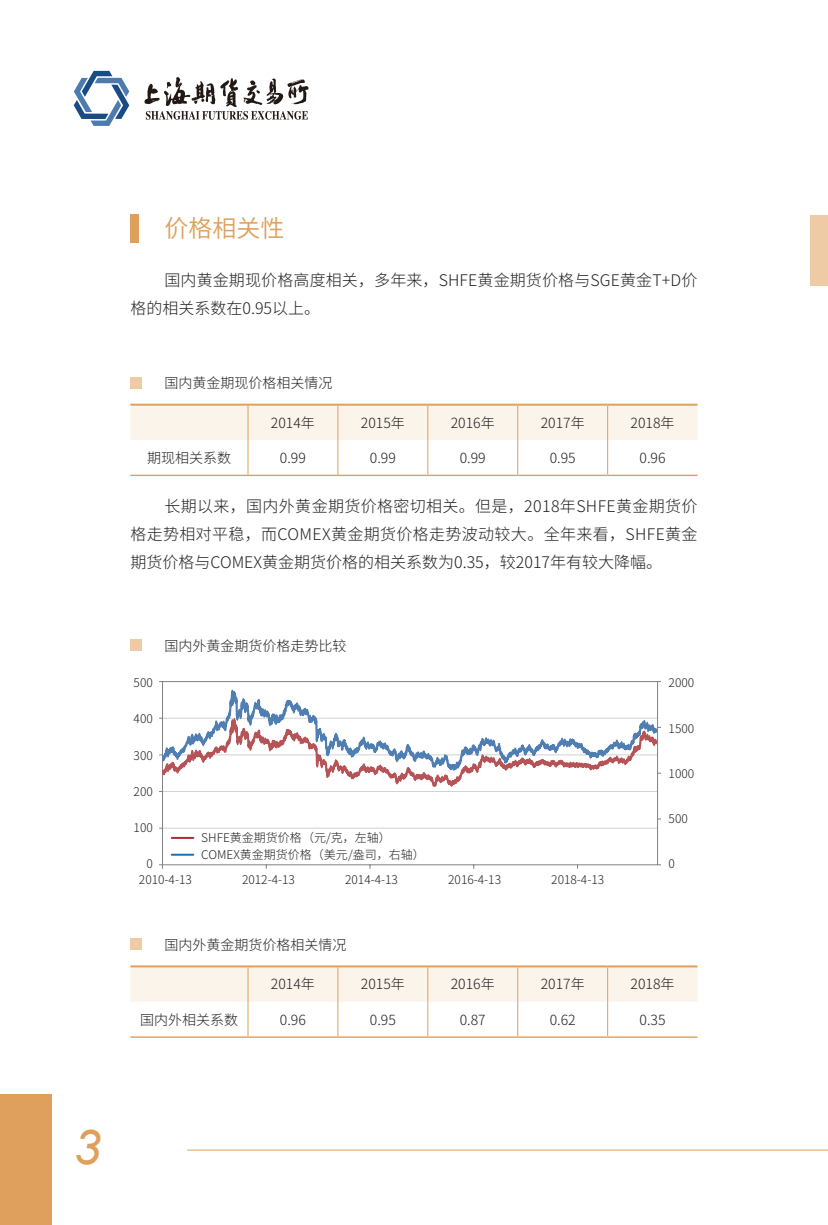
<style>
.page{position:relative;width:828px;height:1225px;background:#fff}
.page>*{position:absolute;margin:0;border:0;box-sizing:border-box;transform-origin:0 0}
.t1{font:italic 48px "Arial";color:#dea05c}
.t2{font:24px "Source Han Sans SC";color:#dea05c}
.t3{font:300 16px/28px "Source Han Sans SC";color:#231f20}
.t4{font:300 14px "Source Han Sans SC";color:#231f20}
.t5{font:300 12px "Source Han Sans SC";color:#231f20}
</style>
<div class="page">
<div style="left:0;top:1094px;width:51px;height:131px;background:#dea05c"></div>
<hr style="left:187px;top:1149px;width:641px;height:1px;background:#dea05c">
<svg style="left:74px;top:71px;width:55px;height:55px"></svg>
<svg style="left:144px;top:77px;width:164px;height:43px"></svg>
<div style="left:130px;top:639px;width:12px;height:12px;background:#efcba5"></div>
<div style="left:811px;top:215px;width:17px;height:71px;background:#efcba5"></div>
<hr style="left:172px;top:853px;width:21px;height:2px;background:#1d70af">
<hr style="left:172px;top:837px;width:21px;height:2px;background:#b72832">
<div style="left:130px;top:377px;width:12px;height:11px;background:#efcba5"></div>
<div style="left:130px;top:938px;width:12px;height:12px;background:#efcba5"></div>
<svg style="left:130px;top:406px;width:567px;height:69px"></svg>
<hr style="left:130px;top:404px;width:118px;height:2px;background:#dea05c">
<hr style="left:248px;top:404px;width:90px;height:2px;background:#dea05c">
<hr style="left:338px;top:404px;width:90px;height:2px;background:#dea05c">
<hr style="left:428px;top:404px;width:90px;height:2px;background:#dea05c">
<hr style="left:518px;top:404px;width:89px;height:2px;background:#dea05c">
<hr style="left:607px;top:404px;width:90px;height:2px;background:#dea05c">
<hr style="left:130px;top:475px;width:118px;height:1px;background:#dea05c">
<hr style="left:248px;top:475px;width:90px;height:1px;background:#dea05c">
<hr style="left:338px;top:475px;width:90px;height:1px;background:#dea05c">
<hr style="left:428px;top:475px;width:90px;height:1px;background:#dea05c">
<hr style="left:518px;top:475px;width:89px;height:1px;background:#dea05c">
<hr style="left:607px;top:475px;width:90px;height:1px;background:#dea05c">
<hr style="left:248px;top:406px;width:1px;height:34px;background:#dea05c">
<hr style="left:337px;top:406px;width:1px;height:34px;background:#dea05c">
<hr style="left:427px;top:406px;width:1px;height:34px;background:#dea05c">
<hr style="left:517px;top:406px;width:1px;height:34px;background:#dea05c">
<hr style="left:607px;top:406px;width:1px;height:34px;background:#dea05c">
<hr style="left:248px;top:440px;width:1px;height:35px;background:#dea05c">
<hr style="left:337px;top:440px;width:1px;height:35px;background:#dea05c">
<hr style="left:427px;top:440px;width:1px;height:35px;background:#dea05c">
<hr style="left:517px;top:440px;width:1px;height:35px;background:#dea05c">
<hr style="left:607px;top:440px;width:1px;height:35px;background:#dea05c">
<svg style="left:130px;top:967px;width:567px;height:69px"></svg>
<hr style="left:130px;top:965px;width:118px;height:2px;background:#dea05c">
<hr style="left:248px;top:965px;width:90px;height:2px;background:#dea05c">
<hr style="left:338px;top:965px;width:90px;height:2px;background:#dea05c">
<hr style="left:428px;top:965px;width:90px;height:2px;background:#dea05c">
<hr style="left:518px;top:965px;width:89px;height:2px;background:#dea05c">
<hr style="left:607px;top:965px;width:90px;height:2px;background:#dea05c">
<hr style="left:130px;top:1036px;width:118px;height:1px;background:#dea05c">
<hr style="left:248px;top:1036px;width:90px;height:1px;background:#dea05c">
<hr style="left:338px;top:1036px;width:90px;height:1px;background:#dea05c">
<hr style="left:428px;top:1036px;width:90px;height:1px;background:#dea05c">
<hr style="left:518px;top:1036px;width:89px;height:1px;background:#dea05c">
<hr style="left:607px;top:1036px;width:90px;height:1px;background:#dea05c">
<hr style="left:248px;top:967px;width:1px;height:34px;background:#dea05c">
<hr style="left:337px;top:967px;width:1px;height:34px;background:#dea05c">
<hr style="left:427px;top:967px;width:1px;height:34px;background:#dea05c">
<hr style="left:517px;top:967px;width:1px;height:34px;background:#dea05c">
<hr style="left:607px;top:967px;width:1px;height:34px;background:#dea05c">
<hr style="left:248px;top:1001px;width:1px;height:35px;background:#dea05c">
<hr style="left:337px;top:1001px;width:1px;height:35px;background:#dea05c">
<hr style="left:427px;top:1001px;width:1px;height:35px;background:#dea05c">
<hr style="left:517px;top:1001px;width:1px;height:35px;background:#dea05c">
<hr style="left:607px;top:1001px;width:1px;height:35px;background:#dea05c">
<div style="left:130px;top:214px;width:9px;height:29px;background:#dea05c"></div>
<hr style="left:162px;top:828px;width:495px;height:1px;background:#d1d2d4">
<hr style="left:162px;top:681px;width:1px;height:184px;background:#808285">
<hr style="left:657px;top:681px;width:1px;height:184px;background:#808285">
<hr style="left:162px;top:681px;width:495px;height:1px;background:#808285">
<hr style="left:162px;top:864px;width:495px;height:1px;background:#808285">
<svg style="left:159px;top:718px;width:502px;height:74px"></svg>
<svg style="left:162px;top:689px;width:495px;height:82px"></svg>
<p class="t2" style="left:164px;top:214px;width:121px">价格相关性</p>
<p class="t3" style="left:130px;top:266px;width:568px;text-indent:34px">国内黄金期现价格高度相关，多年来，SHFE黄金期货价格与SGE黄金T+D价格的相关系数在0.95以上。</p>
<p class="t4" style="left:164px;top:375px;width:169px">国内黄金期现价格相关情况</p>
<p class="t4" style="left:271px;top:415px;width:45px">2014年</p>
<p class="t4" style="left:361px;top:415px;width:45px">2015年</p>
<p class="t4" style="left:451px;top:415px;width:45px">2016年</p>
<p class="t4" style="left:541px;top:415px;width:45px">2017年</p>
<p class="t4" style="left:630px;top:415px;width:45px">2018年</p>
<p class="t4" style="left:147px;top:450px;width:85px">期现相关系数</p>
<p class="t4" style="left:280px;top:450px;width:27px">0.99</p>
<p class="t4" style="left:370px;top:450px;width:27px">0.99</p>
<p class="t4" style="left:460px;top:450px;width:27px">0.99</p>
<p class="t4" style="left:550px;top:450px;width:27px">0.95</p>
<p class="t4" style="left:639px;top:450px;width:27px">0.96</p>
<p class="t3" style="left:130px;top:492px;width:568px;text-align:justify;text-indent:34px">长期以来，国内外黄金期货价格密切相关。但是，2018年SHFE黄金期货价格走势相对平稳，而COMEX黄金期货价格走势波动较大。全年来看，SHFE黄金期货价格与COMEX黄金期货价格的相关系数为0.35，较2017年有较大降幅。</p>
<p class="t5" style="left:134px;top:676px;width:21px">500</p>
<p class="t5" style="left:134px;top:712px;width:21px">400</p>
<p class="t5" style="left:134px;top:748px;width:21px">300</p>
<p class="t5" style="left:134px;top:785px;width:21px">200</p>
<p class="t5" style="left:134px;top:821px;width:21px">100</p>
<p class="t5" style="left:146px;top:857px;width:8px">0</p>
<p class="t4" style="left:164px;top:638px;width:183px">国内外黄金期货价格走势比较</p>
<p class="t5" style="left:201px;top:831px;width:191px">SHFE黄金期货价格（元/克，左轴）</p>
<p class="t5" style="left:201px;top:848px;width:225px">COMEX黄金期货价格（美元/盎司，右轴）</p>
<p class="t5" style="left:139px;top:872px;width:54px">2010-4-13</p>
<p class="t5" style="left:242px;top:872px;width:54px">2012-4-13</p>
<p class="t5" style="left:345px;top:872px;width:54px">2014-4-13</p>
<p class="t5" style="left:448px;top:872px;width:54px">2016-4-13</p>
<p class="t5" style="left:551px;top:872px;width:54px">2018-4-13</p>
<p class="t4" style="left:164px;top:937px;width:183px">国内外黄金期货价格相关情况</p>
<p class="t5" style="left:668px;top:676px;width:27px">2000</p>
<p class="t5" style="left:668px;top:721px;width:27px">1500</p>
<p class="t5" style="left:668px;top:766px;width:27px">1000</p>
<p class="t5" style="left:668px;top:812px;width:21px">500</p>
<p class="t5" style="left:668px;top:857px;width:8px">0</p>
<p class="t4" style="left:271px;top:976px;width:45px">2014年</p>
<p class="t4" style="left:361px;top:976px;width:45px">2015年</p>
<p class="t4" style="left:451px;top:976px;width:45px">2016年</p>
<p class="t4" style="left:541px;top:976px;width:45px">2017年</p>
<p class="t4" style="left:630px;top:976px;width:45px">2018年</p>
<p class="t4" style="left:140px;top:1011px;width:99px">国内外相关系数</p>
<p class="t4" style="left:280px;top:1011px;width:27px">0.96</p>
<p class="t4" style="left:370px;top:1011px;width:27px">0.95</p>
<p class="t4" style="left:460px;top:1011px;width:27px">0.87</p>
<p class="t4" style="left:550px;top:1011px;width:27px">0.62</p>
<p class="t4" style="left:639px;top:1011px;width:27px">0.35</p>
<h1 class="t1" style="left:74px;top:1116px;width:28px">3</h1>
</div>
